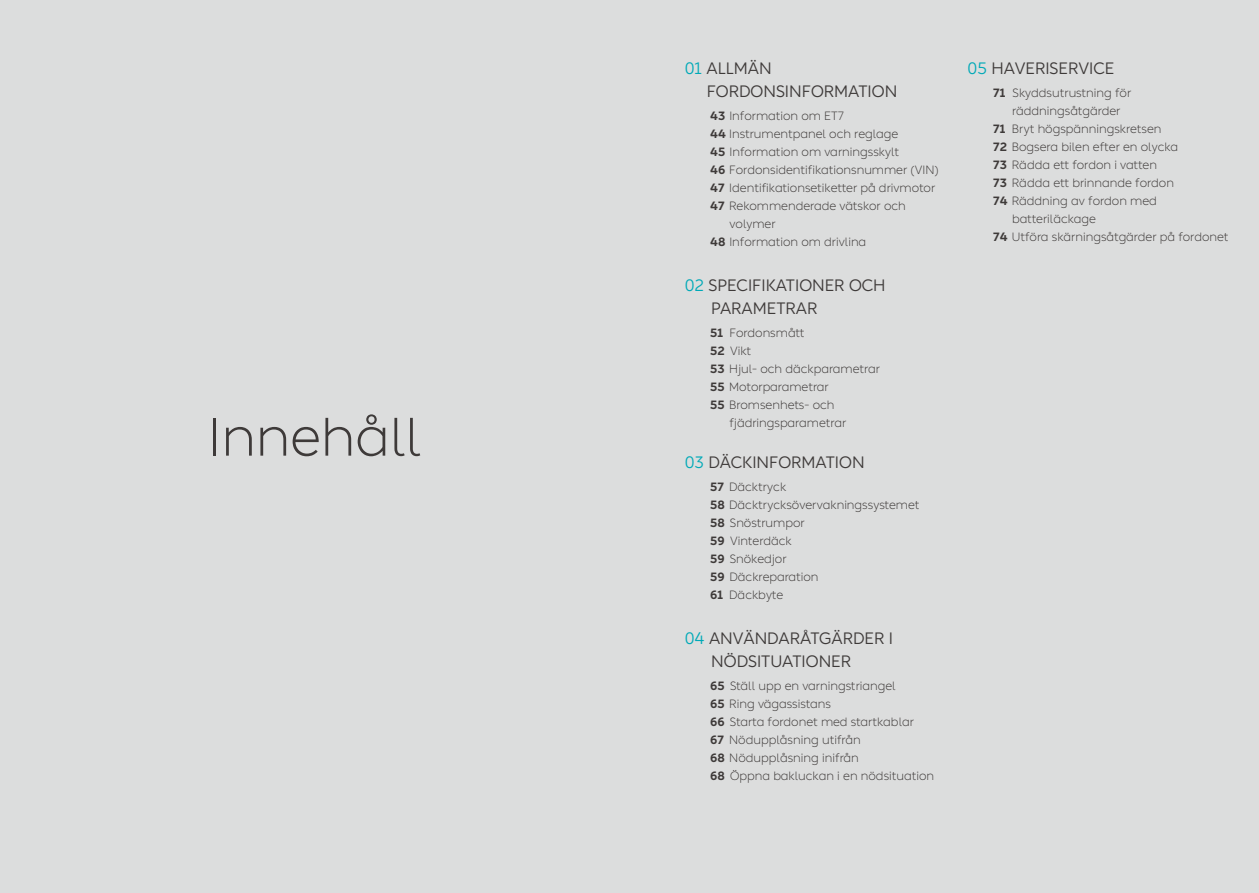
<style>
.page{position:relative;width:1259px;height:893px;background:#dcdddd}
.page>*{position:absolute;margin:0;border:0;box-sizing:border-box;transform-origin:0 0}
.t1{font:300 54px "Blue Sky Noto";color:#3e3a39}
.t2{font:16.5px/22.8px "Blue Sky Noto";color:#3e3a39}
.t3{font:300 12px/18px "Blue Sky Noto";color:#3e3a39}
.s1{color:#00a9b7}
.s2{font-weight:700}
</style>
<div class="page">
<h1 class="t1" style="left:208px;top:405px;width:214px">Innehåll</h1>
<h2 class="t2" style="left:707px;top:57px;width:192px;text-indent:-22px"><span class="s1">01</span> ALLMÄN<br>FORDONSINFORMATION</h2>
<p class="t3" style="left:710px;top:107px;width:135px"><span class="s2">43</span> Information om ET7</p>
<p class="t3" style="left:710px;top:125px;width:189px"><span class="s2">44</span> Instrumentpanel och reglage</p>
<p class="t3" style="left:710px;top:143px;width:190px"><span class="s2">45</span> Information om varningsskylt</p>
<p class="t3" style="left:710px;top:161px;width:230px"><span class="s2">46</span> Fordonsidentifikationsnummer (VIN)</p>
<p class="t3" style="left:710px;top:179px;width:226px"><span class="s2">47</span> Identifikationsetiketter på drivmotor</p>
<p class="t3" style="left:710px;top:197px;width:197px"><span class="s2">47</span> Rekommenderade vätskor och</p>
<p class="t3" style="left:729px;top:215px;width:48px">volymer</p>
<p class="t3" style="left:710px;top:233px;width:157px"><span class="s2">48</span> Information om drivlina</p>
<h2 class="t2" style="left:711px;top:274px;width:176px;text-indent:-26px"><span class="s1">02</span> SPECIFIKATIONER OCH<br>PARAMETRAR</h2>
<p class="t3" style="left:710px;top:323px;width:96px"><span class="s2">51</span> Fordonsmått</p>
<p class="t3" style="left:710px;top:341px;width:42px"><span class="s2">52</span> Vikt</p>
<p class="t3" style="left:710px;top:359px;width:171px"><span class="s2">53</span> Hjul- och däckparametrar</p>
<p class="t3" style="left:710px;top:377px;width:120px"><span class="s2">55</span> Motorparametrar</p>
<p class="t3" style="left:710px;top:395px;width:126px"><span class="s2">55</span> Bromsenhets- och</p>
<p class="t3" style="left:729px;top:413px;width:118px">fjädringsparametrar</p>
<h2 class="t2" style="left:685px;top:451px;width:181px"><span class="s1">03</span> DÄCKINFORMATION</h2>
<p class="t3" style="left:710px;top:478px;width:211px"><span class="s2">57</span> Däcktryck<br><span class="s2">58</span> Däcktrycksövervakningssystemet<br><span class="s2">58</span> Snöstrumpor<br><span class="s2">59</span> Vinterdäck<br><span class="s2">59</span> Snökedjor<br><span class="s2">59</span> Däckreparation<br><span class="s2">61</span> Däckbyte</p>
<h2 class="t2" style="left:711px;top:627px;width:183px;text-indent:-26px"><span class="s1">04</span> ANVÄNDARÅTGÄRDER I<br>NÖDSITUATIONER</h2>
<p class="t3" style="left:710px;top:677px;width:225px"><span class="s2">65</span> Ställ upp en varningstriangel<br><span class="s2">65</span> Ring vägassistans<br><span class="s2">66</span> Starta fordonet med startkablar<br><span class="s2">67</span> Nödupplåsning utifrån<br><span class="s2">68</span> Nödupplåsning inifrån<br><span class="s2">68</span> Öppna bakluckan i en nödsituation</p>
<h2 class="t2" style="left:967px;top:57px;width:148px"><span class="s1">05</span> HAVERISERVICE</h2>
<p class="t3" style="left:993px;top:84px;width:140px"><span class="s2">71</span> Skyddsutrustning för</p>
<p class="t3" style="left:1012px;top:102px;width:110px">räddningsåtgärder</p>
<p class="t3" style="left:993px;top:120px;width:170px"><span class="s2">71</span> Bryt högspänningskretsen</p>
<p class="t3" style="left:993px;top:138px;width:187px"><span class="s2">72</span> Bogsera bilen efter en olycka</p>
<p class="t3" style="left:993px;top:156px;width:165px"><span class="s2">73</span> Rädda ett fordon i vatten</p>
<p class="t3" style="left:993px;top:174px;width:182px"><span class="s2">73</span> Rädda ett brinnande fordon</p>
<p class="t3" style="left:993px;top:192px;width:165px"><span class="s2">74</span> Räddning av fordon med</p>
<p class="t3" style="left:1012px;top:210px;width:85px">batteriläckage</p>
<p class="t3" style="left:993px;top:228px;width:237px"><span class="s2">74</span> Utföra skärningsåtgärder på fordonet</p>
</div>
